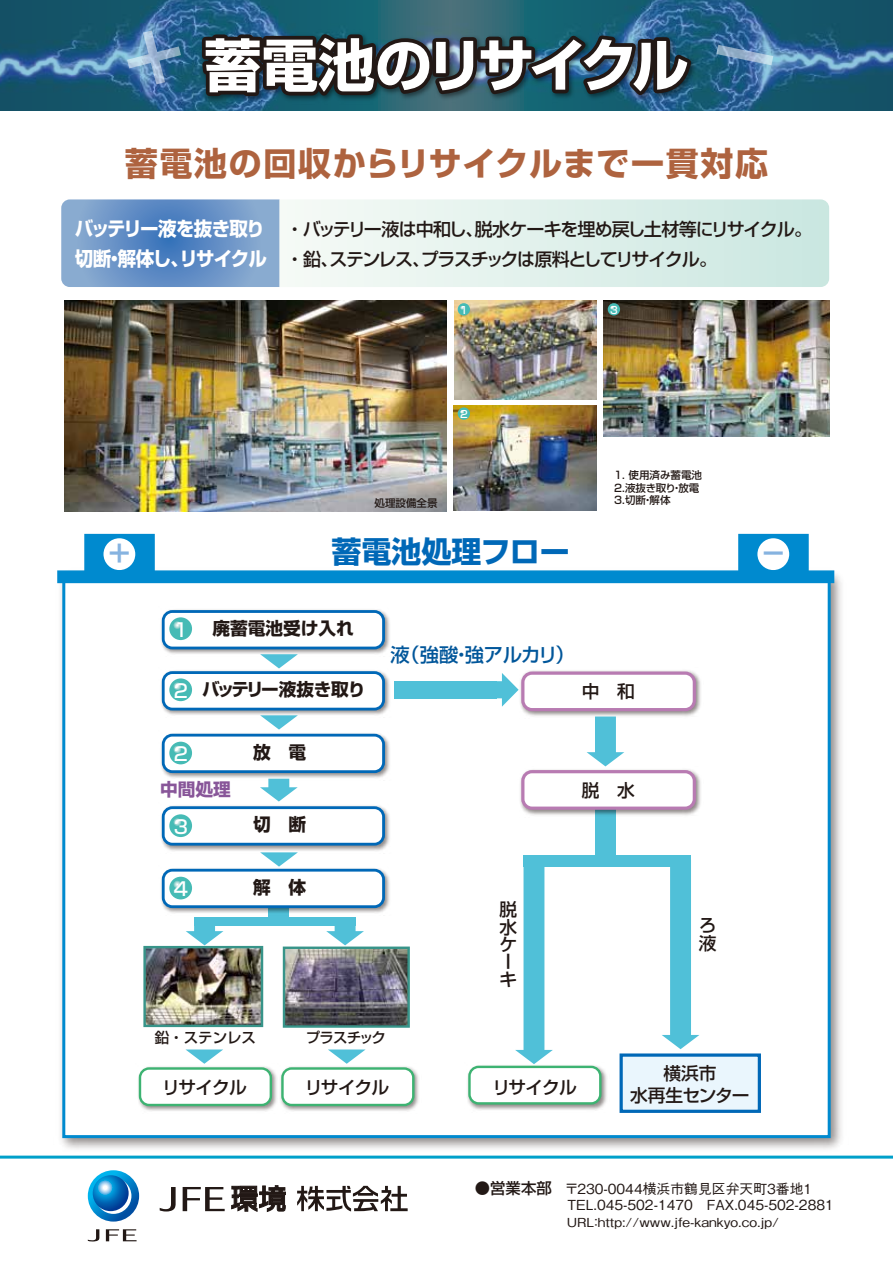
<style>
.page{position:relative;width:893px;height:1263px;background:#fff}
.page>*{position:absolute;margin:0;border:0;box-sizing:border-box;transform-origin:0 0}
.t1{font:700 33px "Shin Go Pro";letter-spacing:.05em;color:#ae633f}
.t2{font:700 30px "Shin Go Pro";color:#0068b7}
.t3{font:700 25.2px "Shin Go Pro";color:#86b3e0}
.t4{font:700 19.5px/30px "Shin Go Pro";letter-spacing:-.055em;color:#fff;scale:.95 1}
.t5{font:500 19.35px "Shin Go Pro";letter-spacing:-.02em;color:#00569a}
.t6{font:500 18.75px "Shin Go Pro";color:#fff}
.t7{font:500 18px/30px "Shin Go Pro";letter-spacing:-.075em;color:#221815}
.t8{font:500 17.7px/17.5px "Shin Go Pro";letter-spacing:-.04em;color:#221815}
.t9{font:700 17.7px "Shin Go Pro";color:#221815}
.t10{font:700 17.7px "Shin Go Pro";letter-spacing:-.065em;color:#221815}
.t11{font:500 17.7px/21.3px "Shin Go Pro";letter-spacing:-.02em;color:#221815;text-align:center}
.t12{font:700 17.7px "Shin Go Pro";color:#885699}
.t13{font:500 14.4px "Shin Go Pro";letter-spacing:-.04em;color:#221815}
.t14{font:500 13.8px/16.6px "Gothic BBB Pro";color:#221815}
.t15{font:500 12.45px "Gothic BBB Pro";color:#221815;scale:1.11 1}
.t16{font:500 10.5px/12.6px "Shin Go Pro";color:#221815}
.t17{font:500 10.2px "Shin Go Pro";color:#fff}
.s1{font-family:"Shin Go Pro";font-size:15.3px}
</style>
<div class="page">
<img style="left:57px;top:570px;width:785px;height:579px">
<div style="left:62px;top:574px;width:769px;height:564px;background:#fff;border:3px solid #008acf"></div>
<img style="left:0;top:0;width:893px;height:111px">
<svg style="left:127px;top:30px;width:54px;height:54px;background:#5e8ab3"></svg>
<svg style="left:716px;top:45px;width:57px;height:20px"></svg>
<svg style="left:61px;top:199px;width:219px;height:88px;background:#6e96c8"></svg>
<svg style="left:295px;top:199px;width:534px;height:88px"></svg>
<hr style="left:0;top:1155px;width:893px;height:3px;background:#00a0ca">
<svg style="left:88px;top:1229px;width:11px;height:12px"></svg>
<svg style="left:106px;top:1229px;width:31px;height:12px"></svg>
<svg style="left:88px;top:1170px;width:51px;height:51px"></svg>
<svg style="left:93px;top:1175px;width:36px;height:36px"></svg>
<svg style="left:232px;top:1185px;width:53px;height:26px"></svg>
<svg style="left:297px;top:1186px;width:111px;height:25px"></svg>
<svg style="left:160px;top:1187px;width:16px;height:24px"></svg>
<svg style="left:183px;top:1187px;width:42px;height:24px"></svg>
<img style="left:65px;top:301px;width:381px;height:210px">
<img style="left:520px;top:670px;width:181px;height:47px">
<div style="left:523px;top:673px;width:171px;height:37px;background:#fff;border-radius:9px"></div>
<div style="left:521px;top:671px;width:175px;height:40px;border:3px solid #b87bb2;border-radius:9px"></div>
<svg style="left:264px;top:718px;width:30px;height:11px"></svg>
<svg style="left:264px;top:657px;width:30px;height:10px"></svg>
<svg style="left:261px;top:853px;width:36px;height:12px"></svg>
<img style="left:161px;top:667px;width:229px;height:51px">
<div style="left:163px;top:673px;width:221px;height:36px;background:#fff;border-radius:9px"></div>
<div style="left:162px;top:671px;width:223px;height:39px;border:3px solid #0068b7;border-radius:9px"></div>
<img style="left:161px;top:733px;width:229px;height:46px">
<div style="left:163px;top:735px;width:221px;height:37px;background:#fff;border-radius:9px"></div>
<div style="left:162px;top:734px;width:223px;height:39px;border:3px solid #0068b7;border-radius:9px"></div>
<svg style="left:186px;top:925px;width:37px;height:20px"></svg>
<svg style="left:326px;top:925px;width:38px;height:20px"></svg>
<img style="left:161px;top:805px;width:229px;height:48px">
<div style="left:163px;top:808px;width:221px;height:36px;background:#fff;border-radius:9px"></div>
<div style="left:162px;top:806px;width:223px;height:39px;border:3px solid #0068b7;border-radius:9px"></div>
<img style="left:138px;top:1066px;width:281px;height:45px">
<div style="left:282px;top:1068px;width:131px;height:37px;background:#fff;border-radius:9px"></div>
<div style="left:281px;top:1067px;width:133px;height:39px;border:2px solid #3db372;border-radius:9px"></div>
<img style="left:467px;top:1065px;width:140px;height:45px">
<div style="left:469px;top:1067px;width:131px;height:36px;background:#fff;border-radius:9px"></div>
<div style="left:468px;top:1066px;width:133px;height:38px;border:2px solid #3db372;border-radius:9px"></div>
<div style="left:140px;top:1068px;width:131px;height:37px;background:#fff;border-radius:9px"></div>
<div style="left:139px;top:1067px;width:133px;height:39px;border:2px solid #3db372;border-radius:9px"></div>
<img style="left:454px;top:405px;width:142px;height:106px">
<img style="left:454px;top:301px;width:142px;height:98px">
<div style="left:394px;top:681px;width:103px;height:17px;background:#50c0d8"></div>
<svg style="left:491px;top:673px;width:28px;height:34px"></svg>
<div style="left:619px;top:1053px;width:142px;height:60px;background:#eaf6fd;border:3px solid #0068b7"></div>
<img style="left:603px;top:301px;width:226px;height:136px">
<img style="left:146px;top:949px;width:114px;height:75px">
<img style="left:286px;top:949px;width:121px;height:76px">
<div style="left:84px;top:534px;width:71px;height:39px;background:#008acf;border:2px solid #008acf"></div>
<div style="left:103px;top:538px;width:32px;height:32px;background:#fff;border-radius:50%"></div>
<div style="left:738px;top:534px;width:71px;height:39px;background:#008acf;border:2px solid #008acf"></div>
<div style="left:757px;top:538px;width:32px;height:32px;background:#fff;border-radius:50%"></div>
<svg style="left:185px;top:1049px;width:38px;height:15px"></svg>
<svg style="left:328px;top:1049px;width:38px;height:15px"></svg>
<svg style="left:260px;top:779px;width:38px;height:22px"></svg>
<svg style="left:587px;top:716px;width:37px;height:50px"></svg>
<div style="left:194px;top:917px;width:162px;height:8px;background:#50c0d8"></div>
<div style="left:57px;top:570px;width:777px;height:13px;background:#008acf;border:2px solid #008acf"></div>
<div style="left:143px;top:946px;width:120px;height:81px;border:2px solid #379489"></div>
<div style="left:283px;top:946px;width:127px;height:82px;border:2px solid #379489"></div>
<svg style="left:458px;top:303px;width:12px;height:12px"></svg>
<svg style="left:608px;top:303px;width:12px;height:12px"></svg>
<svg style="left:458px;top:407px;width:12px;height:13px"></svg>
<svg style="left:169px;top:678px;width:23px;height:23px"></svg>
<img style="left:161px;top:609px;width:229px;height:48px">
<div style="left:163px;top:611px;width:221px;height:37px;background:#fff;border-radius:9px"></div>
<div style="left:162px;top:610px;width:223px;height:39px;border:3px solid #0068b7;border-radius:9px"></div>
<svg style="left:169px;top:617px;width:23px;height:23px"></svg>
<svg style="left:169px;top:742px;width:23px;height:22px"></svg>
<svg style="left:169px;top:814px;width:23px;height:23px"></svg>
<div style="left:268px;top:906px;width:21px;height:16px;background:#50c0d8"></div>
<svg style="left:515px;top:860px;width:38px;height:204px"></svg>
<svg style="left:662px;top:866px;width:37px;height:183px"></svg>
<div style="left:524px;top:855px;width:167px;height:11px;background:#50c0d8"></div>
<div style="left:595px;top:806px;width:21px;height:55px;background:#50c0d8"></div>
<img style="left:161px;top:865px;width:229px;height:48px">
<div style="left:163px;top:870px;width:221px;height:37px;background:#fff;border-radius:9px"></div>
<div style="left:162px;top:869px;width:223px;height:39px;border:3px solid #0068b7;border-radius:9px"></div>
<svg style="left:169px;top:877px;width:23px;height:22px"></svg>
<img style="left:520px;top:766px;width:181px;height:50px">
<div style="left:523px;top:772px;width:171px;height:36px;background:#fff;border-radius:9px"></div>
<div style="left:521px;top:770px;width:175px;height:40px;border:3px solid #b87bb2;border-radius:9px"></div>
<img style="left:197px;top:27px;width:499px;height:77px">
<h1 class="t1" style="left:125px;top:137px;width:645px">蓄電池の回収からリサイクルまで一貫対応</h1>
<h3 class="t4" style="left:75px;top:212px;width:204px">バッテリー液を抜き取り切断・解体し、リサイクル</h3>
<h3 class="t7" style="left:286px;top:212px;width:528px">・バッテリー液は中和し、脱水ケーキを埋め戻し土材等にリサイクル。・鉛、ステンレス、プラスチックは原料としてリサイクル。</h3>
<p class="t17" style="left:460px;top:301px;width:9px">1</p>
<p class="t17" style="left:610px;top:301px;width:9px">3</p>
<p class="t17" style="left:460px;top:406px;width:9px">2</p>
<p class="t16" style="left:374px;top:496px;width:64px">処理設備全景</p>
<h3 class="t3" style="left:107px;top:534px;width:27px">＋</h3>
<h2 class="t2" style="left:332px;top:528px;width:240px">蓄電池処理フロー</h2>
<p class="t16" style="left:614px;top:467px;width:89px">1. 使用済み蓄電池<br>2.液抜き取り・放電<br>3.切断・解体</p>
<h3 class="t3" style="left:761px;top:534px;width:27px">－</h3>
<h3 class="t6" style="left:174px;top:614px;width:16px">1</h3>
<p class="t9" style="left:213px;top:614px;width:143px">廃蓄電池受け入れ</p>
<h3 class="t5" style="left:390px;top:639px;width:186px">液（強酸・強アルカリ）</h3>
<h3 class="t6" style="left:174px;top:675px;width:16px">2</h3>
<p class="t10" style="left:202px;top:675px;width:165px">バッテリー液抜き取り</p>
<p class="t8" style="left:582px;top:681px;width:55px">中　和</p>
<h3 class="t6" style="left:174px;top:738px;width:16px">2</h3>
<p class="t9" style="left:253px;top:738px;width:55px">放　電</p>
<p class="t12" style="left:160px;top:775px;width:72px">中間処理</p>
<h3 class="t6" style="left:174px;top:811px;width:16px">3</h3>
<p class="t9" style="left:253px;top:810px;width:55px">切　断</p>
<h3 class="t6" style="left:174px;top:873px;width:16px">4</h3>
<p class="t9" style="left:253px;top:873px;width:55px">解　体</p>
<p class="t13" style="left:155px;top:1025px;width:103px">鉛・ステンレス</p>
<p class="t13" style="left:306px;top:1025px;width:82px">プラスチック</p>
<p class="t8" style="left:499px;top:898px;width:19px">脱水ケーキ</p>
<p class="t8" style="left:582px;top:779px;width:55px">脱　水</p>
<p class="t8" style="left:699px;top:915px;width:19px">ろ液</p>
<p class="t8" style="left:162px;top:1076px;width:86px">リサイクル</p>
<p class="t8" style="left:305px;top:1076px;width:86px">リサイクル</p>
<p class="t8" style="left:492px;top:1076px;width:86px">リサイクル</p>
<p class="t11" style="left:630px;top:1061px;width:121px">横浜市<br>水再生センター</p>
<p class="t14" style="left:568px;top:1178px;width:268px;text-indent:-93px"><span class="s1">●営業本部</span> 〒230-0044横浜市鶴見区弁天町3番地1<br>TEL.045-502-1470　FAX.045-502-2881</p>
<p class="t15" style="left:567px;top:1212px;width:193px">URL：http://www.jfe-kankyo.co.jp/</p>
</div>
